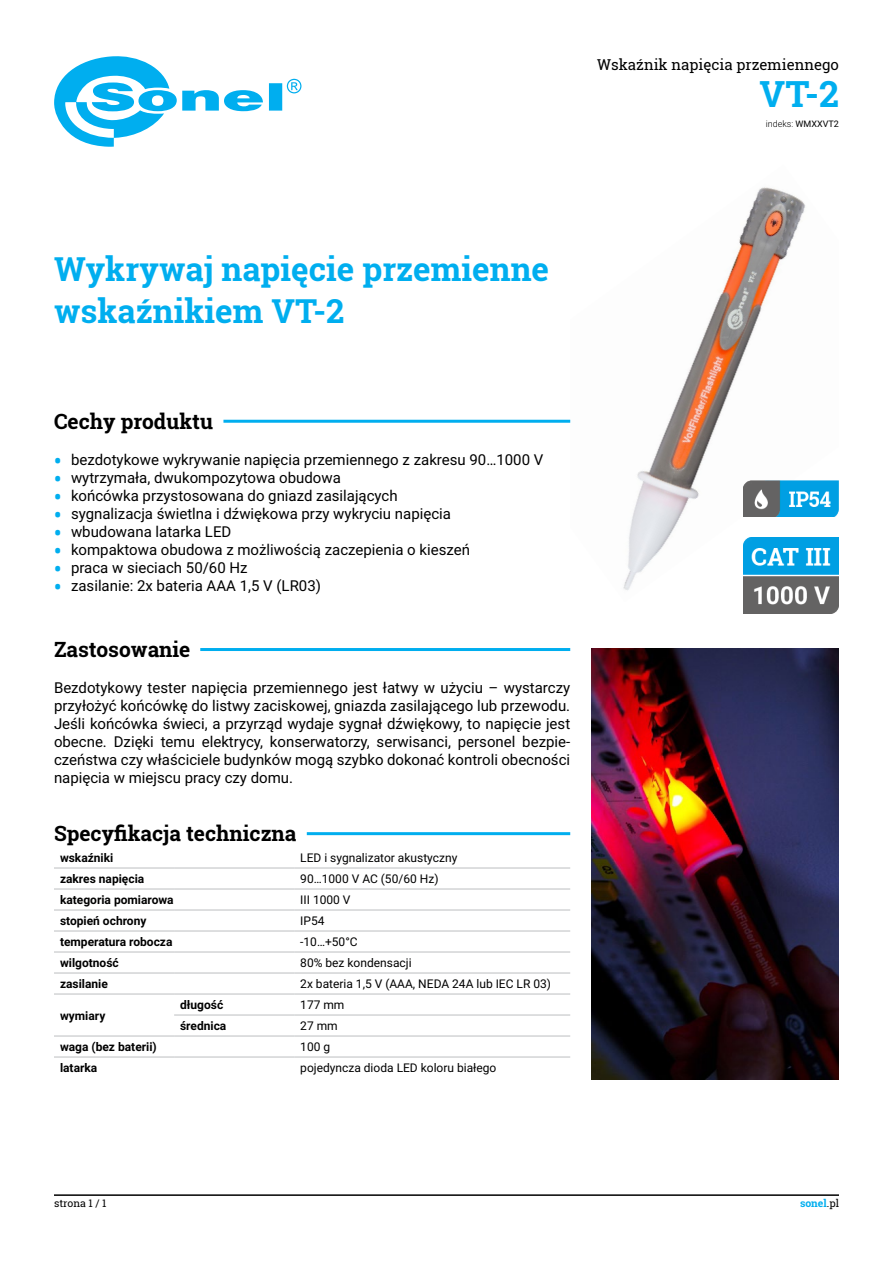
<style>
.page{position:relative;width:893px;height:1263px;background:#fff}
.page>*{position:absolute;margin:0;border:0;box-sizing:border-box;transform-origin:0 0}
.t1{font:700 36px "Roboto Slab";color:#00aeef}
.t2{font:700 33px/42px "Roboto Slab";color:#00aeef}
.t3{font:700 21px "Roboto Slab";color:#000}
.t4{font:15px/18px "Roboto";color:#000;text-align:justify}
.t5{font:15px "Roboto Slab";color:#000}
.t6{font:12px "Roboto";color:#000}
.t7{font:700 12px "Roboto";color:#000}
.t8{font:10.5px "Roboto Slab";color:#000}
.t9{font:700 10.5px "Roboto Slab";color:#00aeef}
.t10{font:300 9px "Roboto";color:#000}
.s1{font-weight:400}
.s2{font-family:"Roboto Slab";font-weight:700;font-size:21px;color:#00aeef}
.s3{font-weight:400;color:#000}
</style>
<div class="page">
<hr style="left:54px;top:1194px;width:785px;height:2px;background:#000">
<img style="left:570px;top:187px;width:269px;height:403px">
<svg style="left:54px;top:56px;width:247px;height:91px"></svg>
<hr style="left:200px;top:648px;width:370px;height:3px;background:#00aeef">
<hr style="left:54px;top:868px;width:120px;height:1px;background:#bcbec0">
<hr style="left:174px;top:868px;width:120px;height:1px;background:#bcbec0">
<hr style="left:294px;top:868px;width:276px;height:1px;background:#bcbec0">
<hr style="left:54px;top:889px;width:120px;height:1px;background:#bcbec0">
<hr style="left:174px;top:889px;width:120px;height:1px;background:#bcbec0">
<hr style="left:294px;top:889px;width:276px;height:1px;background:#bcbec0">
<hr style="left:54px;top:910px;width:120px;height:1px;background:#bcbec0">
<hr style="left:174px;top:910px;width:120px;height:1px;background:#bcbec0">
<hr style="left:294px;top:910px;width:276px;height:1px;background:#bcbec0">
<hr style="left:54px;top:931px;width:120px;height:1px;background:#bcbec0">
<hr style="left:174px;top:931px;width:120px;height:1px;background:#bcbec0">
<hr style="left:294px;top:931px;width:276px;height:1px;background:#bcbec0">
<hr style="left:54px;top:952px;width:120px;height:1px;background:#bcbec0">
<hr style="left:174px;top:952px;width:120px;height:1px;background:#bcbec0">
<hr style="left:294px;top:952px;width:276px;height:1px;background:#bcbec0">
<hr style="left:54px;top:973px;width:120px;height:1px;background:#bcbec0">
<hr style="left:174px;top:973px;width:120px;height:1px;background:#bcbec0">
<hr style="left:294px;top:973px;width:276px;height:1px;background:#bcbec0">
<hr style="left:54px;top:994px;width:120px;height:1px;background:#bcbec0">
<hr style="left:174px;top:994px;width:120px;height:1px;background:#bcbec0">
<hr style="left:294px;top:994px;width:276px;height:1px;background:#bcbec0">
<hr style="left:174px;top:1015px;width:120px;height:1px;background:#bcbec0">
<hr style="left:294px;top:1015px;width:276px;height:1px;background:#bcbec0">
<hr style="left:54px;top:1036px;width:120px;height:1px;background:#bcbec0">
<hr style="left:174px;top:1036px;width:120px;height:1px;background:#bcbec0">
<hr style="left:294px;top:1036px;width:276px;height:1px;background:#bcbec0">
<hr style="left:54px;top:1057px;width:120px;height:1px;background:#bcbec0">
<hr style="left:174px;top:1057px;width:120px;height:1px;background:#bcbec0">
<hr style="left:294px;top:1057px;width:276px;height:1px;background:#bcbec0">
<hr style="left:307px;top:832px;width:263px;height:3px;background:#00aeef">
<hr style="left:223px;top:420px;width:347px;height:3px;background:#00aeef">
<img style="left:743px;top:538px;width:96px;height:75px">
<img style="left:743px;top:480px;width:96px;height:37px">
<img style="left:591px;top:648px;width:248px;height:431px">
<p class="t5" style="left:597px;top:54px;width:243px">Wskaźnik napięcia przemiennego</p>
<h1 class="t1" style="left:759px;top:69px;width:81px">VT-2</h1>
<p class="t10" style="left:766px;top:117px;width:75px">indeks: <span class="s1">WMXXVT2</span></p>
<h2 class="t2" style="left:54px;top:247px;width:497px">Wykrywaj napięcie przemienne wskaźnikiem VT-2</h2>
<h3 class="t3" style="left:54px;top:407px;width:161px">Cechy produktu</h3>
<p class="t4" style="left:54px;top:450px;width:491px"><span class="s2">•</span> bezdotykowe wykrywanie napięcia przemiennego z zakresu 90…1000 V</p>
<p class="t4" style="left:54px;top:468px;width:288px"><span class="s2">•</span> wytrzymała, dwukompozytowa obudowa</p>
<p class="t4" style="left:54px;top:486px;width:345px"><span class="s2">•</span> końcówka przystosowana do gniazd zasilających</p>
<p class="t4" style="left:54px;top:504px;width:398px"><span class="s2">•</span> sygnalizacja świetlna i dźwiękowa przy wykryciu napięcia</p>
<p class="t4" style="left:54px;top:522px;width:179px"><span class="s2">•</span> wbudowana latarka LED</p>
<p class="t4" style="left:54px;top:540px;width:417px"><span class="s2">•</span> kompaktowa obudowa z możliwością zaczepienia o kieszeń</p>
<p class="t4" style="left:54px;top:558px;width:195px"><span class="s2">•</span> praca w sieciach 50/60 Hz</p>
<p class="t4" style="left:54px;top:576px;width:268px"><span class="s2">•</span> zasilanie: 2x bateria AAA 1,5 V (LR03)</p>
<h3 class="t3" style="left:54px;top:635px;width:138px">Zastosowanie</h3>
<p class="t4" style="left:54px;top:678px;width:518px">Bezdotykowy tester napięcia przemiennego jest łatwy w użyciu – wystarczy przyłożyć końcówkę do listwy zaciskowej, gniazda zasilającego lub przewodu.<br>Jeśli końcówka świeci, a przyrząd wydaje sygnał dźwiękowy, to napięcie jest obecne. Dzięki temu elektrycy, konserwatorzy, serwisanci, personel bezpie&shy;czeństwa czy właściciele budynków mogą szybko dokonać kontroli obecności napięcia w miejscu pracy czy domu.</p>
<h3 class="t3" style="left:54px;top:819px;width:244px">Specyfikacja techniczna</h3>
<p class="t7" style="left:60px;top:849px;width:55px">wskaźniki</p>
<p class="t6" style="left:300px;top:849px;width:159px">LED i sygnalizator akustyczny</p>
<p class="t7" style="left:60px;top:870px;width:86px">zakres napięcia</p>
<p class="t6" style="left:300px;top:870px;width:140px">90…1000 V AC (50/60 Hz)</p>
<p class="t7" style="left:60px;top:891px;width:115px">kategoria pomiarowa</p>
<p class="t6" style="left:300px;top:891px;width:52px">III 1000 V</p>
<p class="t7" style="left:60px;top:912px;width:88px">stopień ochrony</p>
<p class="t6" style="left:300px;top:912px;width:26px">IP54</p>
<p class="t7" style="left:60px;top:933px;width:114px">temperatura robocza</p>
<p class="t6" style="left:300px;top:933px;width:59px">-10…+50°C</p>
<p class="t7" style="left:60px;top:954px;width:60px">wilgotność</p>
<p class="t6" style="left:300px;top:954px;width:113px">80% bez kondensacji</p>
<p class="t7" style="left:60px;top:975px;width:49px">zasilanie</p>
<p class="t6" style="left:300px;top:975px;width:252px">2x bateria 1,5 V (AAA, NEDA 24A lub IEC LR 03)</p>
<p class="t7" style="left:60px;top:1007px;width:47px">wymiary</p>
<p class="t7" style="left:180px;top:996px;width:45px">długość</p>
<p class="t6" style="left:300px;top:996px;width:46px">177 mm</p>
<p class="t7" style="left:180px;top:1017px;width:48px">średnica</p>
<p class="t6" style="left:300px;top:1017px;width:39px">27 mm</p>
<p class="t7" style="left:60px;top:1038px;width:98px">waga (bez baterii)</p>
<p class="t6" style="left:300px;top:1038px;width:31px">100 g</p>
<p class="t7" style="left:60px;top:1059px;width:39px">latarka</p>
<p class="t6" style="left:300px;top:1059px;width:198px">pojedyncza dioda LED koloru białego</p>
<p class="t8" style="left:54px;top:1196px;width:54px">strona 1 / 1</p>
<p class="t9" style="left:800px;top:1196px;width:40px">sonel<span class="s3">.pl</span></p>
</div>
